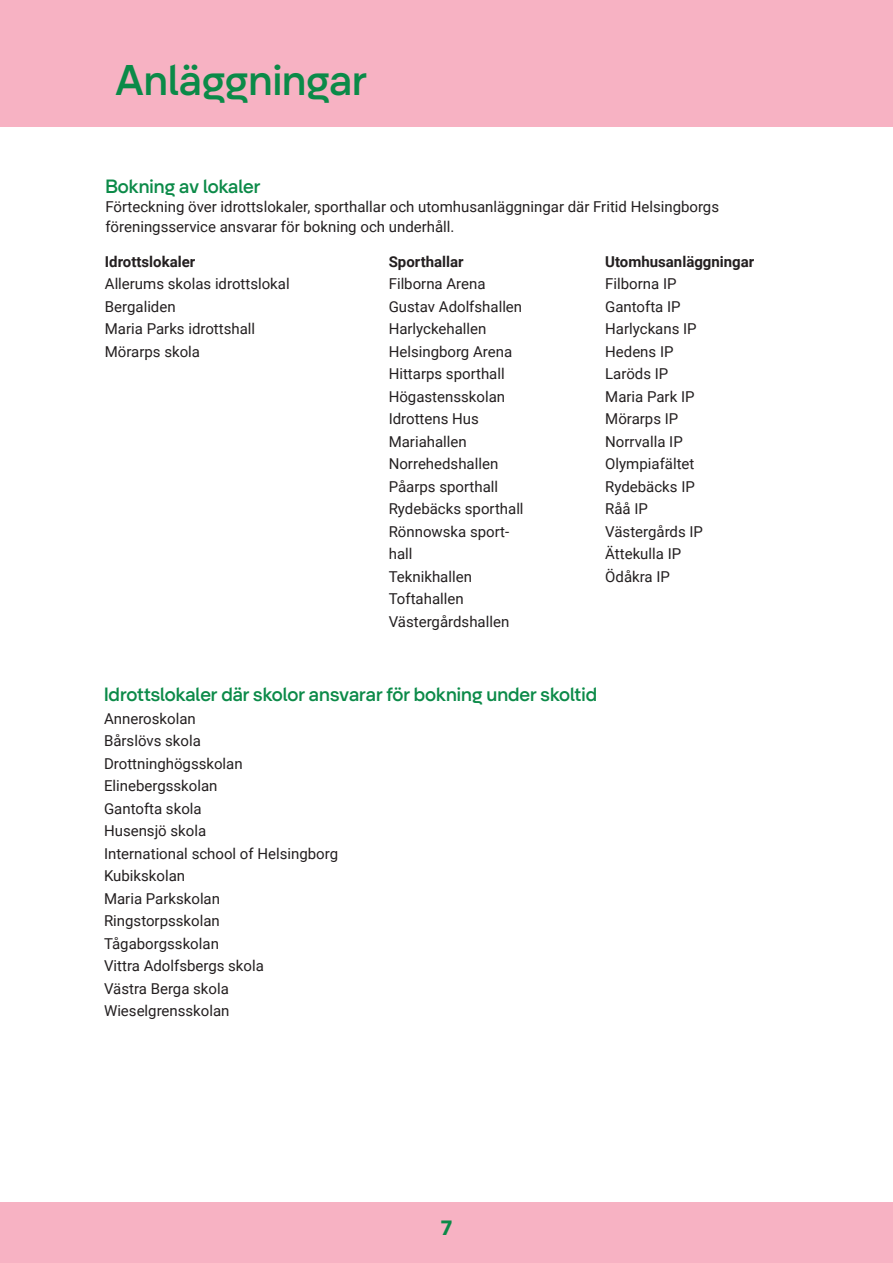
<style>
.page{position:relative;width:893px;height:1263px;background:#fff}
.page>*{position:absolute;margin:0;border:0;box-sizing:border-box;transform-origin:0 0}
.t1{font:500 43.5px "Helsingborg Sans";color:#0b8a48}
.t2{font:700 21px "Helsingborg Sans";color:#0b8a48}
.t3{font:500 19.5px "Helsingborg Sans";color:#0b8a48}
.t4{font:15px/22.5px "Roboto";color:#231f20}
.t5{font:700 15px "Roboto";color:#231f20}
</style>
<div class="page">
<div style="left:0;top:0;width:893px;height:127px;background:#f7b2c3"></div>
<div style="left:0;top:1202px;width:893px;height:61px;background:#f7b2c3"></div>
<p class="t1" style="left:116px;top:54px;width:253px">Anläggningar</p>
<p class="t3" style="left:105px;top:174px;width:157px">Bokning av lokaler</p>
<p class="t4" style="left:105px;top:197px;width:615px;line-height:19.5px">Förteckning över idrottslokaler, sporthallar och utomhusanläggningar där Fritid Helsingborgs föreningsservice ansvarar för bokning och underhåll.</p>
<p class="t5" style="left:105px;top:251px;width:92px">Idrottslokaler</p>
<p class="t4" style="left:105px;top:272px;width:186px">Allerums skolas idrottslokal</p>
<p class="t4" style="left:105px;top:294px;width:72px">Bergaliden</p>
<p class="t4" style="left:105px;top:317px;width:152px">Maria Parks idrottshall</p>
<p class="t4" style="left:105px;top:339px;width:97px">Mörarps skola</p>
<p class="t5" style="left:389px;top:251px;width:76px">Sporthallar</p>
<p class="t4" style="left:389px;top:272px;width:98px">Filborna Arena</p>
<p class="t4" style="left:389px;top:294px;width:135px">Gustav Adolfshallen</p>
<p class="t4" style="left:389px;top:317px;width:99px">Harlyckehallen</p>
<p class="t4" style="left:389px;top:339px;width:125px">Helsingborg Arena</p>
<p class="t4" style="left:389px;top:362px;width:117px">Hittarps sporthall</p>
<p class="t4" style="left:389px;top:384px;width:118px">Högastensskolan</p>
<p class="t4" style="left:389px;top:407px;width:92px">Idrottens Hus</p>
<p class="t4" style="left:389px;top:429px;width:80px">Mariahallen</p>
<p class="t4" style="left:389px;top:452px;width:111px">Norrehedshallen</p>
<p class="t4" style="left:389px;top:474px;width:111px">Påarps sporthall</p>
<p class="t4" style="left:389px;top:497px;width:136px">Rydebäcks sporthall</p>
<p class="t4" style="left:389px;top:519px;width:122px">Rönnowska sport&shy;hall</p>
<p class="t4" style="left:389px;top:564px;width:85px">Teknikhallen</p>
<p class="t4" style="left:389px;top:587px;width:76px">Toftahallen</p>
<p class="t4" style="left:389px;top:609px;width:122px">Västergårdshallen</p>
<p class="t5" style="left:605px;top:251px;width:151px">Utomhusanläggningar</p>
<p class="t4" style="left:605px;top:272px;width:93px">Filborna IP<br>Gantofta IP<br>Harlyckans IP</p>
<p class="t4" style="left:605px;top:339px;width:70px">Hedens IP</p>
<p class="t4" style="left:605px;top:362px;width:65px">Laröds IP</p>
<p class="t4" style="left:605px;top:384px;width:91px">Maria Park IP<br>Mörarps IP<br>Norrvalla IP<br>Olympiafältet</p>
<p class="t4" style="left:605px;top:474px;width:91px">Rydebäcks IP</p>
<p class="t4" style="left:605px;top:497px;width:99px">Råå IP<br>Västergårds IP</p>
<p class="t4" style="left:605px;top:542px;width:78px">Ättekulla IP</p>
<p class="t4" style="left:605px;top:564px;width:66px">Ödåkra IP</p>
<p class="t3" style="left:104px;top:682px;width:495px">Idrottslokaler där skolor ansvarar för bokning under skoltid</p>
<p class="t4" style="left:104px;top:706px;width:98px">Anneroskolan<br>Bårslövs skola</p>
<p class="t4" style="left:104px;top:751px;width:140px">Drottninghögsskolan</p>
<p class="t4" style="left:104px;top:774px;width:115px">Elinebergsskolan</p>
<p class="t4" style="left:104px;top:796px;width:99px">Gantofta skola</p>
<p class="t4" style="left:104px;top:819px;width:104px">Husensjö skola</p>
<p class="t4" style="left:104px;top:841px;width:236px">International school of Helsingborg</p>
<p class="t4" style="left:104px;top:864px;width:83px">Kubikskolan</p>
<p class="t4" style="left:104px;top:886px;width:118px">Maria Parkskolan</p>
<p class="t4" style="left:104px;top:909px;width:117px">Ringstorpsskolan</p>
<p class="t4" style="left:104px;top:931px;width:116px">Tågaborgsskolan</p>
<p class="t4" style="left:104px;top:954px;width:161px">Vittra Adolfsbergs skola</p>
<p class="t4" style="left:104px;top:976px;width:126px">Västra Berga skola</p>
<p class="t4" style="left:104px;top:999px;width:127px">Wieselgrensskolan</p>
<p class="t2" style="left:441px;top:1215px;width:13px">7</p>
</div>
